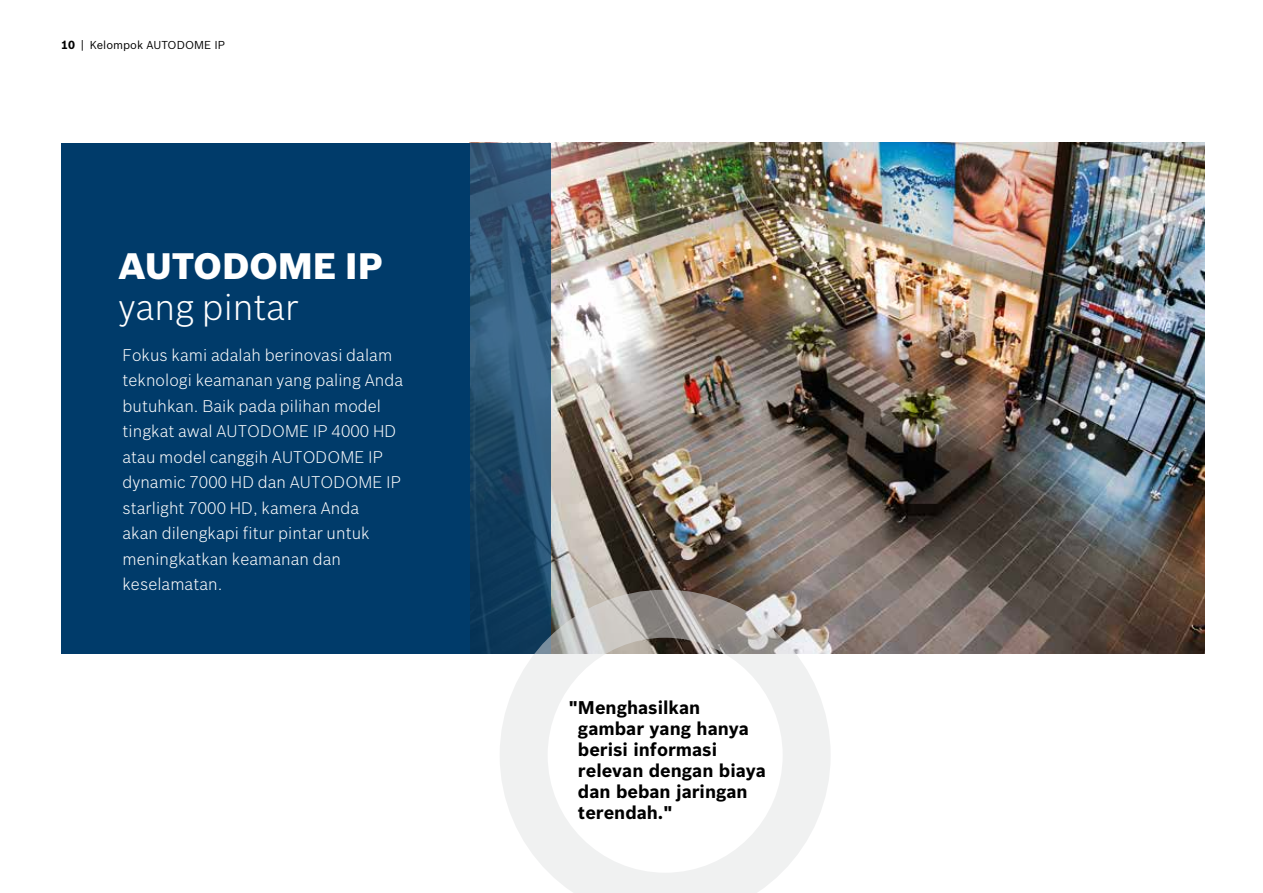
<style>
.page{position:relative;width:1263px;height:893px;background:#fff}
.page>*{position:absolute;margin:0;border:0;box-sizing:border-box;transform-origin:0 0}
.t1{font:900 36px "Bosch Sans";color:#fff}
.t2{font:300 36px "Bosch Sans";color:#fff}
.t3{font:700 18px/21px "Bosch Sans";color:#000}
.t4{font:300 16.5px/25.5px "Bosch Sans";letter-spacing:.005em;color:#fff}
.t5{font:11.25px "Bosch Sans";color:#000}
.s1{font-weight:700;font-size:11.55px}
.s2{font-size:11.55px}
</style>
<div class="page">
<img style="left:551px;top:143px;width:653px;height:510px">
<div style="left:61px;top:143px;width:408px;height:510px;background:#003b6a"></div>
<svg style="left:469px;top:143px;width:82px;height:510px;background:#275171"></svg>
<svg style="left:500px;top:590px;width:331px;height:303px"></svg>
<p class="t5" style="left:61px;top:38px;width:165px"><span class="s1">10</span> <span class="s2">|</span> Kelompok AUTODOME IP</p>
<h1 class="t1" style="left:119px;top:243px;width:266px">AUTODOME IP</h1>
<h1 class="t2" style="left:119px;top:285px;width:181px">yang pintar</h1>
<p class="t4" style="left:122px;top:342px;width:282px">Fokus kami adalah berinovasi dalam teknologi keamanan yang paling Anda butuhkan. Baik pada pilihan model tingkat awal AUTODOME IP 4000 HD atau model canggih AUTODOME IP dynamic 7000 HD dan AUTODOME IP starlight 7000 HD, kamera Anda<br>akan dilengkapi fitur pintar untuk meningkatkan keamanan dan keselamatan.</p>
<p class="t3" style="left:578px;top:697px;width:190px;text-indent:-9px">"Menghasilkan gambar yang hanya berisi informasi relevan dengan biaya dan beban jaringan terendah."</p>
</div>
